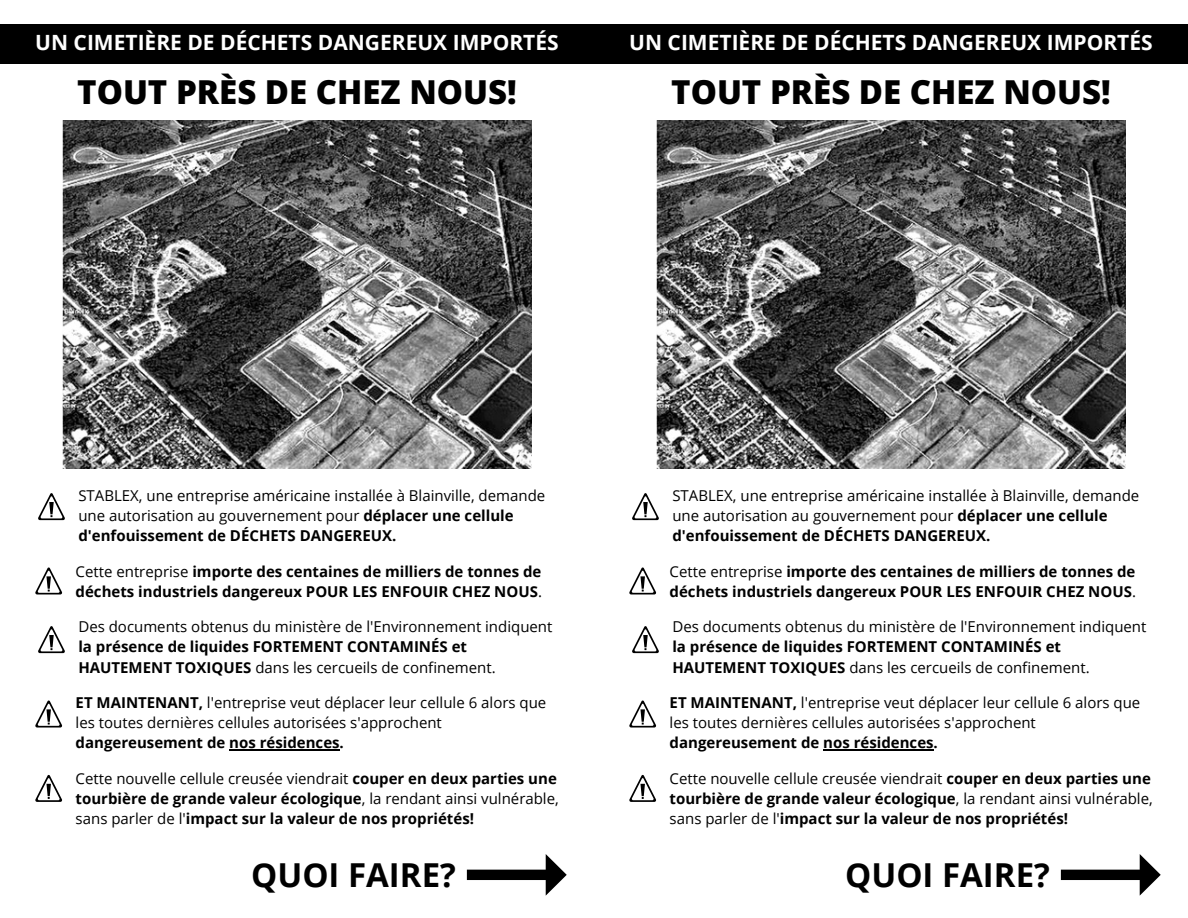
<style>
.page{position:relative;width:1188px;height:918px;background:#fff}
.page>*{position:absolute;margin:0;border:0;box-sizing:border-box;transform-origin:0 0}
.t1{font:800 33px "Open Sans";color:#000}
.t2{font:700 33px "Open Sans";color:#000}
.t3{font:700 21px "Open Sans";color:#fff}
.t4{font:15px/20.2px "Open Sans";color:#000}
.t5{font:700 15px/20.2px "Open Sans";color:#000}
.s1{font-weight:700}
.s2{font-weight:400}
</style>
<div class="page">
<img style="left:62px;top:121px;width:469px;height:347px">
<img style="left:656px;top:121px;width:469px;height:347px">
<div style="left:0;top:24px;width:594px;height:39px;background:#000"></div>
<div style="left:583px;top:24px;width:605px;height:39px;background:#000"></div>
<svg style="left:38px;top:493px;width:27px;height:27px"></svg>
<svg style="left:632px;top:493px;width:27px;height:27px"></svg>
<svg style="left:35px;top:567px;width:27px;height:27px"></svg>
<svg style="left:629px;top:567px;width:27px;height:27px"></svg>
<svg style="left:38px;top:626px;width:27px;height:27px"></svg>
<svg style="left:632px;top:626px;width:27px;height:27px"></svg>
<svg style="left:35px;top:701px;width:27px;height:27px"></svg>
<svg style="left:629px;top:701px;width:27px;height:27px"></svg>
<svg style="left:35px;top:775px;width:27px;height:27px"></svg>
<svg style="left:629px;top:775px;width:27px;height:27px"></svg>
<svg style="left:467px;top:854px;width:100px;height:42px"></svg>
<svg style="left:1061px;top:854px;width:100px;height:42px"></svg>
<hr style="left:229px;top:749px;width:111px;height:2px;background:#000">
<hr style="left:823px;top:749px;width:111px;height:2px;background:#000">
<p class="t3" style="left:35px;top:28px;width:525px">UN CIMETIÈRE DE DÉCHETS DANGEREUX IMPORTÉS</p>
<p class="t3" style="left:629px;top:28px;width:525px">UN CIMETIÈRE DE DÉCHETS DANGEREUX IMPORTÉS</p>
<p class="t1" style="left:77px;top:69px;width:441px">TOUT PRÈS DE CHEZ NOUS!</p>
<p class="t1" style="left:671px;top:69px;width:441px">TOUT PRÈS DE CHEZ NOUS!</p>
<p class="t4" style="left:78px;top:485px;width:468px">STABLEX, une entreprise américaine installée à Blainville, demande une autorisation au gouvernement pour <span class="s1">déplacer une cellule d'enfouissement de DÉCHETS DANGEREUX.</span></p>
<p class="t4" style="left:672px;top:485px;width:468px">STABLEX, une entreprise américaine installée à Blainville, demande une autorisation au gouvernement pour <span class="s1">déplacer une cellule d'enfouissement de DÉCHETS DANGEREUX.</span></p>
<p class="t5" style="left:76px;top:561px;width:468px"><span class="s2">Cette entreprise</span> importe des centaines de milliers de tonnes de déchets industriels dangereux POUR LES ENFOUIR CHEZ NOUS<span class="s2">.</span></p>
<p class="t5" style="left:670px;top:561px;width:468px"><span class="s2">Cette entreprise</span> importe des centaines de milliers de tonnes de déchets industriels dangereux POUR LES ENFOUIR CHEZ NOUS<span class="s2">.</span></p>
<p class="t4" style="left:78px;top:616px;width:476px">Des documents obtenus du ministère de l'Environnement indiquent <span class="s1">la présence de liquides FORTEMENT CONTAMINÉS et<br>HAUTEMENT TOXIQUES</span> dans les cercueils de confinement.</p>
<p class="t4" style="left:672px;top:616px;width:476px">Des documents obtenus du ministère de l'Environnement indiquent <span class="s1">la présence de liquides FORTEMENT CONTAMINÉS et<br>HAUTEMENT TOXIQUES</span> dans les cercueils de confinement.</p>
<p class="t4" style="left:76px;top:692px;width:472px"><span class="s1">ET MAINTENANT,</span> l'entreprise veut déplacer leur cellule 6 alors que les toutes dernières cellules autorisées s'approchent <span class="s1">dangereusement de nos résidences.</span></p>
<p class="t4" style="left:670px;top:692px;width:472px"><span class="s1">ET MAINTENANT,</span> l'entreprise veut déplacer leur cellule 6 alors que les toutes dernières cellules autorisées s'approchent <span class="s1">dangereusement de nos résidences.</span></p>
<p class="t5" style="left:76px;top:768px;width:485px"><span class="s2">Cette nouvelle cellule creusée viendrait</span> couper en deux parties une tourbière de grande valeur écologique<span class="s2">, la rendant ainsi vulnérable, sans parler de l'</span>impact sur la valeur de nos propriétés!</p>
<p class="t5" style="left:670px;top:768px;width:485px"><span class="s2">Cette nouvelle cellule creusée viendrait</span> couper en deux parties une tourbière de grande valeur écologique<span class="s2">, la rendant ainsi vulnérable, sans parler de l'</span>impact sur la valeur de nos propriétés!</p>
<p class="t2" style="left:251px;top:852px;width:206px">QUOI FAIRE?</p>
<p class="t2" style="left:845px;top:852px;width:206px">QUOI FAIRE?</p>
</div>
